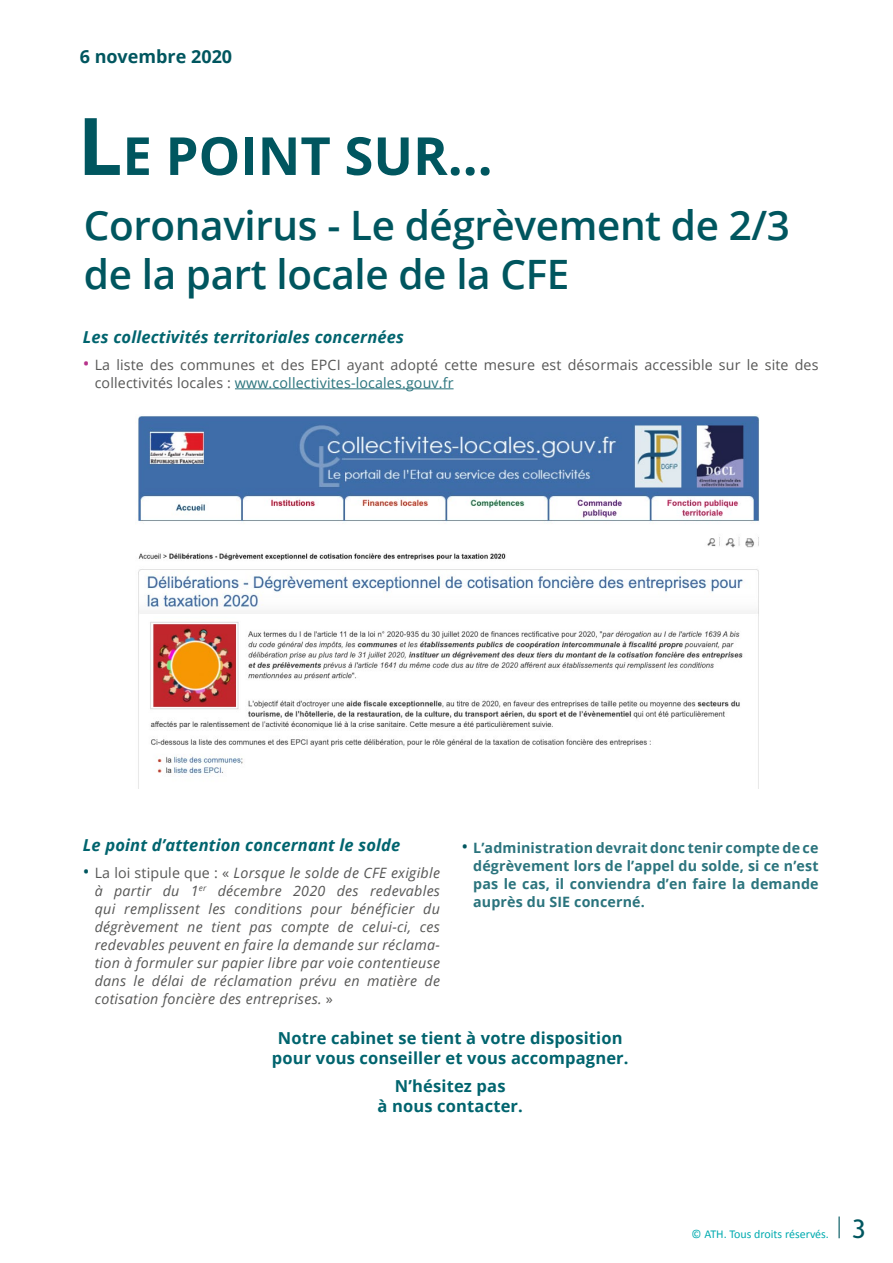
<style>
.page{position:relative;width:893px;height:1263px;background:#fff}
.page>*{position:absolute;margin:0;border:0;box-sizing:border-box;transform-origin:0 0}
.t1{font:700 52.5px "Open Sans";color:#00565f}
.t2{font:600 40.5px/48.6px "Open Sans";letter-spacing:-.01em;color:#00565f}
.t3{font:27.45px "Alber";color:#00565f}
.t4{font:700 18px "Open Sans";color:#00565f}
.t5{font:700 16.5px/19.8px "Open Sans";letter-spacing:.01em;color:#00646e;text-align:center}
.t6{font:italic 700 16.5px "Open Sans";letter-spacing:.01em;color:#00646e}
.t7{font:italic 14.25px/18px "Open Sans";letter-spacing:.02em;color:#575756;text-align:justify}
.t8{font:700 14.25px/18px "Open Sans";letter-spacing:.01em;color:#2b747d;text-align:justify}
.t9{font:14.25px/18px "Open Sans";letter-spacing:.01em;color:#575756}
.t10{font:12px "Calibri";color:#00abaf}
.s1{font-size:79.5px}
.s2{font-size:18px;color:#b7348b}
.s3{color:#2b747d}
.s4{font-style:normal;font-size:18px;color:#00565f}
.s5{font-style:normal}
.s6{font-weight:400;font-size:18px;color:#00565f}
</style>
<div class="page">
<hr style="left:235px;top:388px;width:219px;height:1px;background:#2b747d">
<img style="left:138px;top:416px;width:622px;height:373px">
<hr style="left:838px;top:1216px;width:2px;height:22px;background:#00565f">
<p class="t4" style="left:80px;top:43px;width:154px">6 novembre 2020</p>
<h1 class="t1" style="left:78px;top:119px;width:416px"><span class="s1">L</span>E POINT SUR...</h1>
<h2 class="t2" style="left:84px;top:200px;width:708px">Coronavirus - Le dégrèvement de 2/3 de la part locale de la CFE</h2>
<p class="t6" style="left:83px;top:326px;width:323px">Les collectivités territoriales concernées</p>
<p class="t9" style="left:95px;top:355px;width:725px;text-indent:-12px"><span class="s2">•</span> La liste des communes et des EPCI ayant adopté cette mesure est désormais accessible sur le site des collectivités locales : <span class="s3">www.collectivites-locales.gouv.fr</span></p>
<p class="t6" style="left:83px;top:834px;width:319px">Le point d’attention concernant le solde</p>
<p class="t7" style="left:95px;top:863px;width:347px;text-indent:-12px"><span class="s4">•</span> <span class="s5">La loi stipule que : «</span> Lorsque le solde de CFE exigible à partir du 1<sup>er</sup> décembre 2020 des redevables qui remplissent les conditions pour bénéficier du dégrèvement ne tient pas compte de celui-ci, ces redevables peuvent en faire la demande sur réclama&shy;tion à formuler sur papier libre par voie contentieuse dans le délai de réclamation prévu en matière de cotisation foncière des entreprises. <span class="s5">»</span></p>
<p class="t8" style="left:473px;top:838px;width:347px;text-indent:-12px"><span class="s6">•</span> L’administration devrait donc tenir compte de ce dégrèvement lors de l’appel du solde, si ce n’est pas le cas, il conviendra d’en faire la demande auprès du SIE concerné.</p>
<p class="t5" style="left:272px;top:1028px;width:358px">Notre cabinet se tient à votre disposition pour vous conseiller et vous accompagner.</p>
<p class="t5" style="left:377px;top:1076px;width:147px">N’hésitez pas<br>à nous contacter.</p>
<p class="t10" style="left:692px;top:1227px;width:139px">© ATH. Tous droits réservés.</p>
<h3 class="t3" style="left:851px;top:1212px;width:16px">3</h3>
</div>
